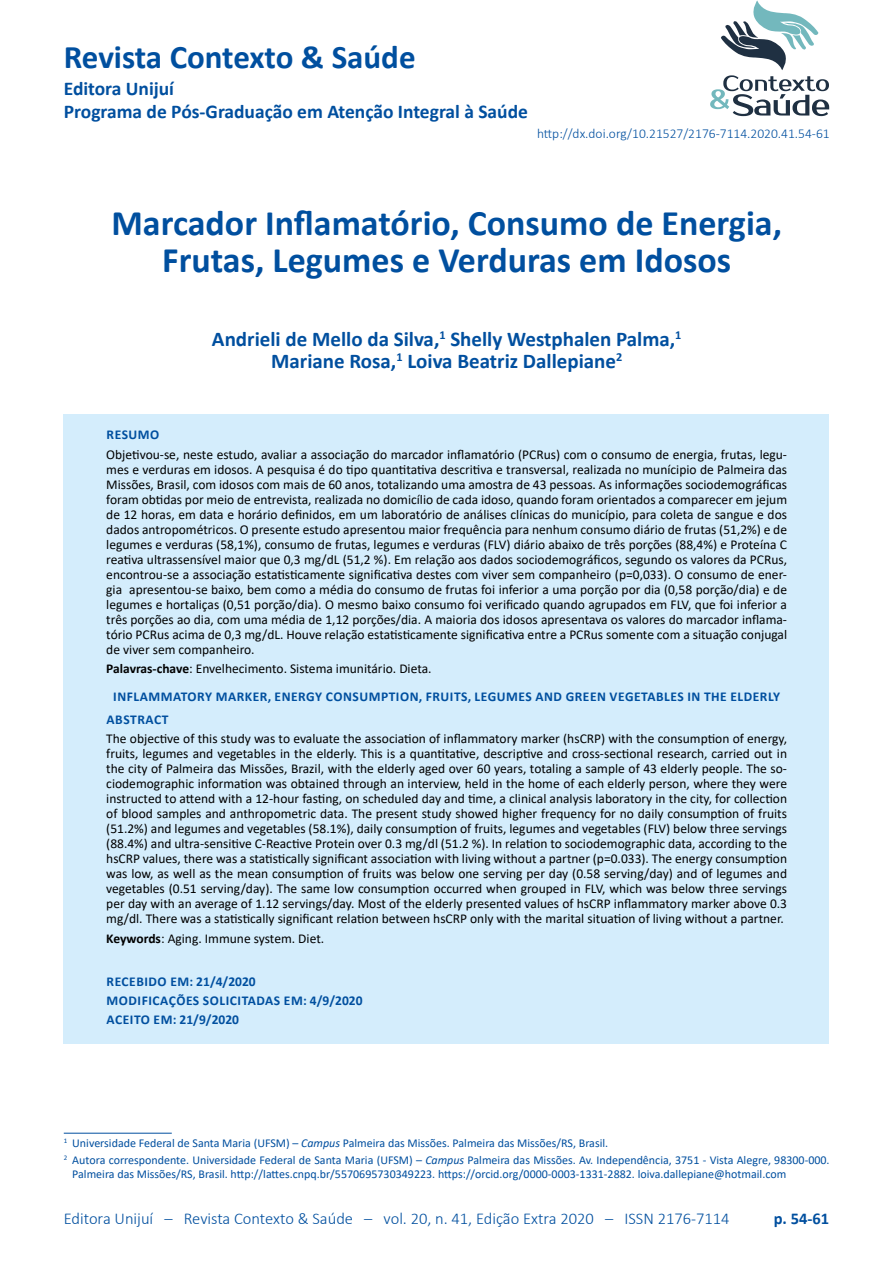
<style>
.page{position:relative;width:893px;height:1263px;background:#fff}
.page>*{position:absolute;margin:0;border:0;box-sizing:border-box;transform-origin:0 0}
.t1{font:700 36px/37.5px "Calibri";color:#004f9f;text-align:center}
.t2{font:700 33px "Calibri";color:#004f9f}
.t3{font:700 21px/22.5px "Calibri";color:#004f9f;text-align:center}
.t4{font:700 19.5px/23.5px "Calibri";color:#004f9f}
.t5{font:300 16.5px "Calibri";color:#004f9f}
.t6{font:700 16.5px "Calibri";color:#004f9f}
.t7{font:13.5px/15px "Calibri";color:#000;text-align:justify}
.t8{font:700 13.5px/19.2px "Calibri";letter-spacing:.04em;color:#004f9f}
.t9{font:300 13.5px "Calibri";color:#004f9f}
.t10{font:12px/17.7px "Calibri";color:#004f9f}
.s1{color:#000}
.s2{font-weight:400;color:#000}
.s3{font-weight:700}
.s4{font-style:italic}
</style>
<div class="page">
<svg style="left:710px;top:0;width:119px;height:116px"></svg>
<div style="left:64px;top:415px;width:765px;height:629px;background:#d4edfc"></div>
<hr style="left:64px;top:1133px;width:108px;height:1px;background:#004f9f">
<h2 class="t2" style="left:64px;top:34px;width:353px">Revista Contexto &amp; Saúde</h2>
<h3 class="t4" style="left:64px;top:76px;width:466px">Editora Unijuí<br>Programa de Pós-Graduação em Atenção Integral à Saúde</h3>
<p class="t9" style="left:537px;top:125px;width:294px">http://dx.doi.org/10.21527/2176-7114.2020.41.54-61</p>
<h1 class="t1" style="left:111px;top:204px;width:672px">Marcador Inflamatório, Consumo de Energia,<br>Frutas, Legumes e Verduras em Idosos</h1>
<h3 class="t3" style="left:212px;top:327px;width:471px">Andrieli de Mello da Silva,<sup>1</sup> Shelly Westphalen Palma,<sup>1<br></sup>Mariane Rosa,<sup>1</sup> Loiva Beatriz Dallepiane<sup>2</sup></h3>
<p class="t8" style="left:107px;top:425px;width:54px">RESUMO</p>
<p class="t7" style="left:106px;top:446px;width:682px">Objetivou-se, neste estudo, avaliar a associação do marcador inflamatório (PCRus) com o consumo de energia, frutas, legu&shy;mes e verduras em idosos. A pesquisa é do tipo quantitativa descritiva e transversal, realizada no munícipio de Palmeira das Missões, Brasil, com idosos com mais de 60 anos, totalizando uma amostra de 43 pessoas. As informações sociodemográficas foram obtidas por meio de entrevista, realizada no domicílio de cada idoso, quando foram orientados a comparecer em jejum de 12 horas, em data e horário definidos, em um laboratório de análises clínicas do município, para coleta de sangue e dos dados antropométricos. O presente estudo apresentou maior frequência para nenhum consumo diário de frutas (51,2%) e de legumes e verduras (58,1%), consumo de frutas, legumes e verduras (FLV) diário abaixo de três porções (88,4%) e Proteína C reativa ultrassensível maior que 0,3 mg/dL (51,2 %). Em relação aos dados sociodemográficos, segundo os valores da PCRus, encontrou-se a associação estatisticamente significativa destes com viver sem companheiro (p=0,033). O consumo de ener&shy;gia apresentou-se baixo, bem como a média do consumo de frutas foi inferior a uma porção por dia (0,58 porção/dia) e de legumes e hortaliças (0,51 porção/dia). O mesmo baixo consumo foi verificado quando agrupados em FLV, que foi inferior a três porções ao dia, com uma média de 1,12 porções/dia. A maioria dos idosos apresentava os valores do marcador inflama&shy;tório PCRus acima de 0,3 mg/dL. Houve relação estatisticamente significativa entre a PCRus somente com a situação conjugal de viver sem companheiro.</p>
<p class="t8" style="left:113px;top:654px;width:668px;line-height:27.8px;text-indent:-7px"><span class="s1">Palavras-chave</span><span class="s2">: Envelhecimento. Sistema imunitário. Dieta.<br></span>INFLAMMATORY MARKER, ENERGY CONSUMPTION, FRUITS, LEGUMES AND GREEN VEGETABLES IN THE ELDERLY</p>
<p class="t8" style="left:107px;top:710px;width:63px">ABSTRACT</p>
<p class="t7" style="left:106px;top:731px;width:682px">The objective of this study was to evaluate the association of inflammatory marker (hsCRP) with the consumption of energy, fruits, legumes and vegetables in the elderly. This is a quantitative, descriptive and cross-sectional research, carried out in the city of Palmeira das Missões, Brazil, with the elderly aged over 60 years, totaling a sample of 43 elderly people. The so&shy;ciodemographic information was obtained through an interview, held in the home of each elderly person, where they were instructed to attend with a 12-hour fasting, on scheduled day and time, a clinical analysis laboratory in the city, for collection of blood samples and anthropometric data. The present study showed higher frequency for no daily consumption of fruits (51.2%) and legumes and vegetables (58.1%), daily consumption of fruits, legumes and vegetables (FLV) below three servings (88.4%) and ultra-sensitive C-Reactive Protein over 0.3 mg/dl (51.2 %). In relation to sociodemographic data, according to the hsCRP values, there was a statistically significant association with living without a partner (p=0.033). The energy consumption was low, as well as the mean consumption of fruits was below one serving per day (0.58 serving/day) and of legumes and vegetables (0.51 serving/day). The same low consumption occurred when grouped in FLV, which was below three servings per day with an average of 1.12 servings/day. Most of the elderly presented values of hsCRP inflammatory marker above 0.3 mg/dl. There was a statistically significant relation between hsCRP only with the marital situation of living without a partner.</p>
<p class="t7" style="left:106px;top:930px;width:219px"><span class="s3">Keywords</span>: Aging. Immune system. Diet.</p>
<p class="t8" style="left:107px;top:971px;width:257px">RECEBIDO EM: 21/4/2020<br>MODIFICAÇÕES SOLICITADAS EM: 4/9/2020<br>ACEITO EM: 21/9/2020</p>
<p class="t10" style="left:64px;top:1133px;width:767px"><sup>1</sup> Universidade Federal de Santa Maria (UFSM) – <span class="s4">Campus</span> Palmeira das Missões. Palmeira das Missões/RS, Brasil.<br><sup>2</sup> Autora correspondente. Universidade Federal de Santa Maria (UFSM) – <span class="s4">Campus</span> Palmeira das Missões. Av. Independência, 3751 - Vista Alegre, 98300-000.</p>
<p class="t10" style="left:72px;top:1165px;width:715px">Palmeira das Missões/RS, Brasil. http://lattes.cnpq.br/5570695730349223. https://orcid.org/0000-0003-1331-2882. loiva.dallepiane@hotmail.com</p>
<p class="t5" style="left:64px;top:1208px;width:667px">Editora Unijuí – Revista Contexto &amp; Saúde – vol. 20, n. 41, Edição Extra 2020 – ISSN 2176-7114</p>
<p class="t6" style="left:774px;top:1207px;width:57px">p. 54-61</p>
</div>
